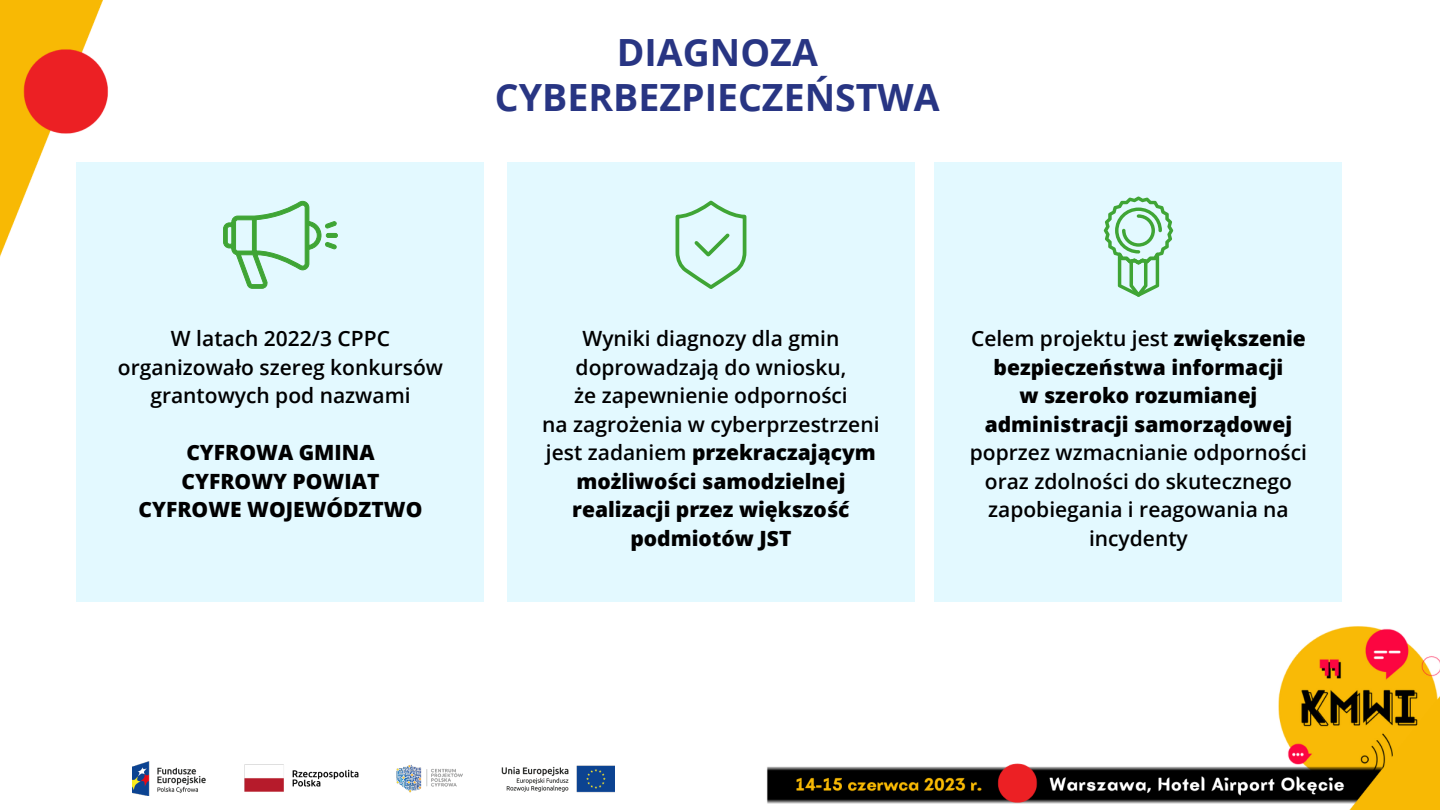
<style>
.page{position:relative;width:1440px;height:810px;background:#fff}
.page>*{position:absolute;margin:0;border:0;box-sizing:border-box;transform-origin:0 0}
.t1{font:700 37.5px/45px "Open Sans";color:#283583;text-align:center}
.t2{font:600 21px/28.5px "Open Sans";color:#000;text-align:center}
.t3{font:800 21px/28.5px "Open Sans";color:#000;text-align:center}
.s1{font-weight:800}
.s2{font-weight:600}
</style>
<div class="page">
<img style="left:0;top:0;width:1440px;height:810px">
<img style="left:132px;top:761px;width:483px;height:34px">
<div style="left:934px;top:162px;width:408px;height:440px;background:#e3f9ff"></div>
<div style="left:507px;top:162px;width:408px;height:440px;background:#e3f9ff"></div>
<div style="left:76px;top:162px;width:408px;height:440px;background:#e3f9ff"></div>
<div style="left:326px;top:233px;width:12px;height:5px;border:1px solid #3fa535;border-radius:2px"></div>
<svg style="left:223px;top:200px;width:114px;height:89px"></svg>
<svg style="left:1104px;top:196px;width:69px;height:101px"></svg>
<svg style="left:675px;top:200px;width:72px;height:89px"></svg>
<h1 class="t1" style="left:495px;top:29px;width:446px">DIAGNOZA<br>CYBERBEZPIECZEŃSTWA</h1>
<p class="t2" style="left:118px;top:324px;width:327px">W latach 2022/3 CPPC organizowało szereg konkursów grantowych pod nazwami</p>
<p class="t3" style="left:139px;top:437px;width:285px">CYFROWA GMINA<br>CYFROWY POWIAT<br>CYFROWE WOJEWÓDZTWO</p>
<p class="t2" style="left:542px;top:324px;width:339px">Wyniki diagnozy dla gmin doprowadzają do wniosku,<br>że zapewnienie odporności<br>na zagrożenia w cyberprzestrzeni jest zadaniem <span class="s1">przekraczającym możliwości samodzielnej realizacji przez większość podmiotów JST</span></p>
<p class="t3" style="left:971px;top:323px;width:336px"><span class="s2">Celem projektu jest</span> zwiększenie bezpieczeństwa informacji<br>w szeroko rozumianej administracji samorządowej</p>
<p class="t2" style="left:970px;top:438px;width:339px">poprzez wzmacnianie odporności oraz zdolności do skutecznego zapobiegania i reagowania na incydenty</p>
</div>
